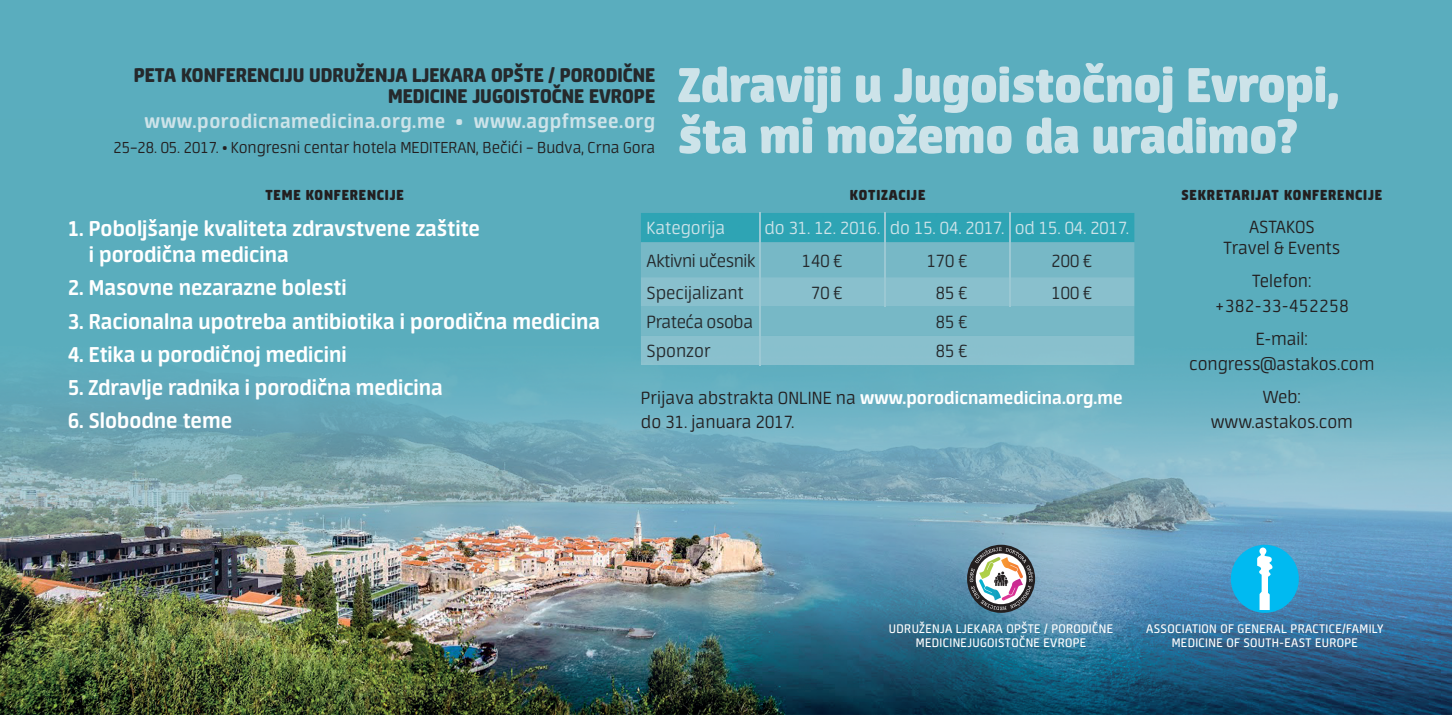
<style>
.page{position:relative;width:1452px;height:715px;background:#fff}
.page>*{position:absolute;margin:0;border:0;box-sizing:border-box;transform-origin:0 0}
.t1{font:900 54px/51px "Neuron";color:#cde3e9}
.t2{font:700 24px/26.2px "Neuron";color:#fff}
.t3{font:800 22px/21px "Neuron";color:#25292c;text-align:right}
.t4{font:700 22px "Neuron";letter-spacing:.025em;color:#cde3e9}
.t5{font:300 20px/25.2px "Neuron";color:#231f20;text-align:center}
.t6{font:300 20px "Neuron";color:#cde3e9}
.t7{font:300 20px "Neuron";color:#25292c}
.t8{font:300 20px "Neuron";letter-spacing:-.02em;color:#25292c}
.t9{font:300 20px/25.2px "Neuron";letter-spacing:.04em;color:#231f20;text-align:center}
.t10{font:300 18px "Neuron";color:#231f20}
.t11{font:900 16px "Neuron";letter-spacing:.05em;color:#231f20}
.t12{font:14px/14px "Neuron";letter-spacing:.025em;color:#fff;text-align:center}
.s1{font-weight:700;color:#fff}
</style>
<div class="page">
<div style="left:0;top:0;width:1451px;height:714px;background:#5aadbe"></div>
<img style="left:0;top:212px;width:1451px;height:502px">
<img style="left:641px;top:213px;width:493px;height:64px">
<img style="left:641px;top:277px;width:493px;height:88px">
<svg style="left:759px;top:213px;width:1px;height:29px"></svg>
<svg style="left:884px;top:213px;width:1px;height:29px"></svg>
<svg style="left:1009px;top:213px;width:1px;height:29px"></svg>
<img style="left:759px;top:242px;width:1px;height:35px">
<img style="left:884px;top:242px;width:1px;height:35px">
<img style="left:1009px;top:242px;width:1px;height:35px">
<svg style="left:884px;top:277px;width:1px;height:29px"></svg>
<svg style="left:1009px;top:277px;width:1px;height:29px"></svg>
<svg style="left:759px;top:277px;width:1px;height:58px"></svg>
<img style="left:759px;top:335px;width:1px;height:30px">
<svg style="left:967px;top:544px;width:68px;height:68px"></svg>
<svg style="left:969px;top:547px;width:64px;height:63px;background:#919394"></svg>
<div style="left:1230px;top:544px;width:68px;height:68px;background:#00baf1;border-radius:50%"></div>
<svg style="left:1257px;top:547px;width:15px;height:62px"></svg>
<p class="t3" style="left:134px;top:66px;width:523px">PETA KONFERENCIJU UDRUŽENJA LJEKARA OPŠTE / PORODIČNE<br>MEDICINE JUGOISTOČNE EVROPE</p>
<p class="t4" style="left:145px;top:114px;width:512px">www.porodicnamedicina.org.me • www.agpfmsee.org</p>
<p class="t10" style="left:113px;top:141px;width:543px">25–28. 05. 2017. • Kongresni centar hotela MEDITERAN, Bečići – Budva, Crna Gora</p>
<h1 class="t1" style="left:677px;top:64px;width:662px">Zdraviji u Jugoistočnoj Evropi, šta mi možemo da uradimo?</h1>
<p class="t11" style="left:265px;top:189px;width:140px">TEME KONFERENCIJE</p>
<p class="t2" style="left:89px;top:217px;width:393px;text-indent:-21px">1. Poboljšanje kvaliteta zdravstvene zaštite i porodična medicina</p>
<p class="t2" style="left:68px;top:276px;width:280px">2. Masovne nezarazne bolesti</p>
<p class="t2" style="left:68px;top:309px;width:533px">3. Racionalna upotreba antibiotika i porodična medicina</p>
<p class="t2" style="left:68px;top:343px;width:280px">4. Etika u porodičnoj medicini</p>
<p class="t2" style="left:68px;top:376px;width:376px">5. Zdravlje radnika i porodična medicina</p>
<p class="t2" style="left:68px;top:409px;width:165px">6. Slobodne teme</p>
<p class="t11" style="left:850px;top:189px;width:77px">KOTIZACIJE</p>
<p class="t6" style="left:646px;top:221px;width:80px">Kategorija</p>
<p class="t6" style="left:764px;top:221px;width:366px">do 31. 12. 2016. do 15. 04. 2017. od 15. 04. 2017.</p>
<p class="t8" style="left:646px;top:253px;width:110px">Aktivni učesnik</p>
<p class="t7" style="left:802px;top:253px;width:42px">140 €</p>
<p class="t7" style="left:926px;top:253px;width:42px">170 €</p>
<p class="t7" style="left:1051px;top:253px;width:42px">200 €</p>
<p class="t7" style="left:646px;top:285px;width:99px">Specijalizant</p>
<p class="t7" style="left:811px;top:285px;width:33px">70 €</p>
<p class="t7" style="left:936px;top:285px;width:33px">85 €</p>
<p class="t7" style="left:1051px;top:285px;width:42px">100 €</p>
<p class="t8" style="left:646px;top:314px;width:108px">Prateća osoba</p>
<p class="t7" style="left:936px;top:314px;width:33px">85 €</p>
<p class="t7" style="left:646px;top:344px;width:66px">Sponzor</p>
<p class="t7" style="left:936px;top:344px;width:33px">85 €</p>
<p class="t5" style="left:641px;top:387px;width:483px;line-height:24.2px;text-align:left">Prijava abstrakta ONLINE na <span class="s1">www.porodicnamedicina.org.me </span>do 31. januara 2017.</p>
<p class="t11" style="left:1181px;top:189px;width:202px">SEKRETARIJAT KONFERENCIJE</p>
<p class="t5" style="left:1223px;top:217px;width:118px;line-height:21.2px">ASTAKOS<br>Travel &amp; Events</p>
<p class="t9" style="left:1214px;top:269px;width:135px">Telefon: +382-33-452258</p>
<p class="t5" style="left:1189px;top:327px;width:187px">E-mail: congress@astakos.com</p>
<p class="t5" style="left:1210px;top:385px;width:144px">Web: www.astakos.com</p>
<p class="t12" style="left:889px;top:622px;width:226px">UDRUŽENJA LJEKARA OPŠTE / PORODIČNE<br>MEDICINEJUGOISTOČNE EVROPE</p>
<p class="t12" style="left:1146px;top:622px;width:239px">ASSOCIATION OF GENERAL PRACTICE/FAMILY<br>MEDICINE OF SOUTH-EAST EUROPE</p>
</div>
